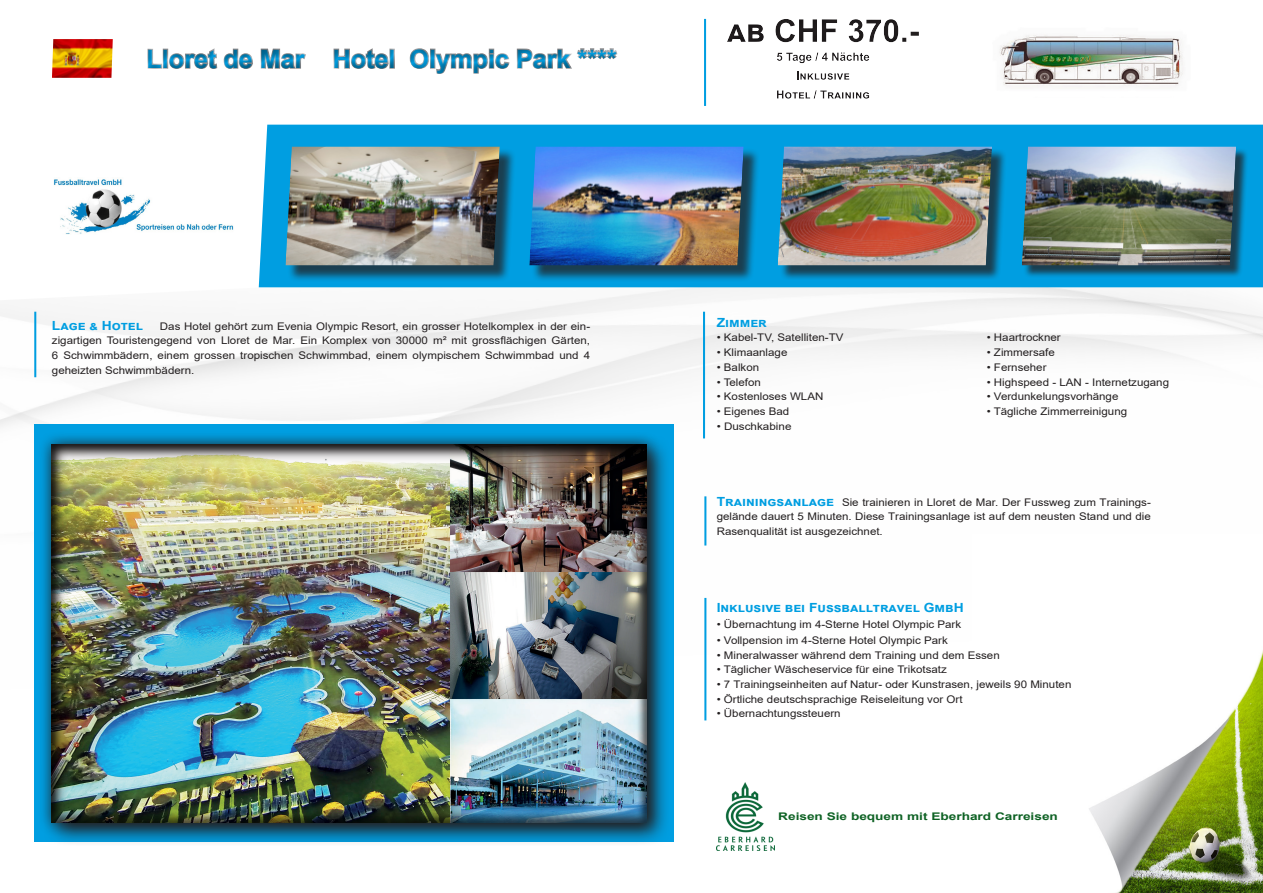
<style>
.page{position:relative;width:1263px;height:893px;background:#fff}
.page>*{position:absolute;margin:0;border:0;box-sizing:border-box;transform-origin:0 0}
.t1{font:700 25.2px "Arial";color:#009ee1}
.t2{font:700 12.6px "Arial";color:#009ee1;scale:1.1 1}
.t3{font:10.5px/14.7px "Arial";color:#231f20;text-align:justify;scale:1.1 1}
.t4{font:700 10.5px "Arial";color:#0e6224;scale:1.3 1}
.t5{font:10.35px "Arial";color:#231f20;scale:1.12 1}
.s1{font-weight:700;font-size:12.6px;color:#009ee1}
</style>
<div class="page">
<div style="left:259px;top:125px;width:1004px;height:162px;background:#009ee1"></div>
<div style="left:34px;top:424px;width:640px;height:418px;background:#009ee1"></div>
<div style="left:136px;top:34px;width:492px;height:53px;background:#231f20;opacity:.5"></div>
<svg style="left:54px;top:446px;width:612px;height:397px"></svg>
<div style="left:38px;top:430px;width:622px;height:406px;background:#231f20;opacity:.75"></div>
<img style="left:51px;top:442px;width:597px;height:381px">
<hr style="left:34px;top:312px;width:2px;height:65px;background:#009ee1">
<div style="left:288px;top:149px;width:228px;height:133px;background:#231f20;opacity:.75"></div>
<img style="left:284px;top:145px;width:216px;height:121px">
<img style="left:52px;top:39px;width:61px;height:39px">
<img style="left:54px;top:179px;width:180px;height:55px">
<img style="left:1089px;top:649px;width:174px;height:244px">
<div style="left:1024px;top:148px;width:225px;height:131px;background:#231f20;opacity:.75"></div>
<img style="left:1021px;top:146px;width:215px;height:120px">
<div style="left:780px;top:148px;width:227px;height:132px;background:#231f20;opacity:.75"></div>
<img style="left:776px;top:144px;width:216px;height:123px">
<hr style="left:704px;top:598px;width:2px;height:122px;background:#009ee1">
<hr style="left:703px;top:312px;width:2px;height:126px;background:#009ee1">
<div style="left:717px;top:7px;width:213px;height:103px;background:#231f20;opacity:.5"></div>
<hr style="left:704px;top:19px;width:2px;height:87px;background:#009ee1">
<div style="left:531px;top:149px;width:229px;height:133px;background:#231f20;opacity:.75"></div>
<img style="left:528px;top:145px;width:216px;height:121px">
<img style="left:999px;top:35px;width:184px;height:53px">
<hr style="left:704px;top:496px;width:2px;height:49px;background:#009ee1">
<img style="left:717px;top:783px;width:57px;height:67px">
<h1 class="t1" style="left:147px;top:41px;width:472px">Lloret de Mar Hotel Olympic Park ****</h1>
<p class="t2" style="left:52px;top:316px;width:84px">Lage &amp; Hotel</p>
<p class="t3" style="left:52px;top:318px;width:491px;text-indent:108px">Das Hotel gehört zum Evenia Olympic Resort, ein grosser Hotelkomplex in der ein&shy;zigartigen Touristengegend von Lloret de Mar. Ein Komplex von 30000 m² mit grossflächigen Gärten, 6 Schwimmbädern, einem grossen tropischen Schwimmbad, einem olympischem Schwimmbad und 4 geheizten Schwimmbädern.</p>
<p class="t2" style="left:717px;top:313px;width:44px">Zimmer</p>
<p class="t3" style="left:717px;top:330px;width:117px">• Kabel-TV, Satelliten-TV</p>
<p class="t3" style="left:987px;top:330px;width:69px">• Haartrockner</p>
<p class="t3" style="left:717px;top:345px;width:66px">• Klimaanlage</p>
<p class="t3" style="left:987px;top:345px;width:63px">• Zimmersafe</p>
<p class="t3" style="left:717px;top:360px;width:40px">• Balkon</p>
<p class="t3" style="left:987px;top:360px;width:56px">• Fernseher</p>
<p class="t3" style="left:717px;top:374px;width:42px">• Telefon</p>
<p class="t3" style="left:987px;top:374px;width:167px">• Highspeed - LAN - Internetzugang</p>
<p class="t3" style="left:717px;top:389px;width:98px">• Kostenloses WLAN</p>
<p class="t3" style="left:987px;top:389px;width:121px">• Verdunkelungsvorhänge</p>
<p class="t3" style="left:717px;top:404px;width:68px">• Eigenes Bad</p>
<p class="t3" style="left:987px;top:404px;width:129px">• Tägliche Zimmerreinigung</p>
<p class="t5" style="left:717px;top:419px;width:68px">• Duschkabine</p>
<p class="t3" style="left:717px;top:494px;width:396px"><span class="s1">Trainingsanlage</span> Sie trainieren in Lloret de Mar. Der Fussweg zum Trainings&shy;gelände dauert 5 Minuten. Diese Trainingsanlage ist auf dem neusten Stand und die Rasenqualität ist ausgezeichnet.</p>
<p class="t2" style="left:717px;top:599px;width:226px">Inklusive bei Fussballtravel GmbH</p>
<p class="t3" style="left:717px;top:617px;width:224px">• Übernachtung im 4-Sterne Hotel Olympic Park</p>
<p class="t3" style="left:717px;top:633px;width:212px">• Vollpension im 4-Sterne Hotel Olympic Park</p>
<p class="t3" style="left:717px;top:647px;width:259px">• Mineralwasser während dem Training und dem Essen</p>
<p class="t3" style="left:717px;top:662px;width:211px">• Täglicher Wäscheservice für eine Trikotsatz</p>
<p class="t3" style="left:717px;top:677px;width:324px">• 7 Trainingseinheiten auf Natur- oder Kunstrasen, jeweils 90 Minuten</p>
<p class="t3" style="left:717px;top:692px;width:225px">• Örtliche deutschsprachige Reiseleitung vor Ort</p>
<p class="t3" style="left:717px;top:706px;width:114px">• Übernachtungssteuern</p>
<p class="t4" style="left:778px;top:809px;width:217px">Reisen Sie bequem mit Eberhard Carreisen</p>
</div>
